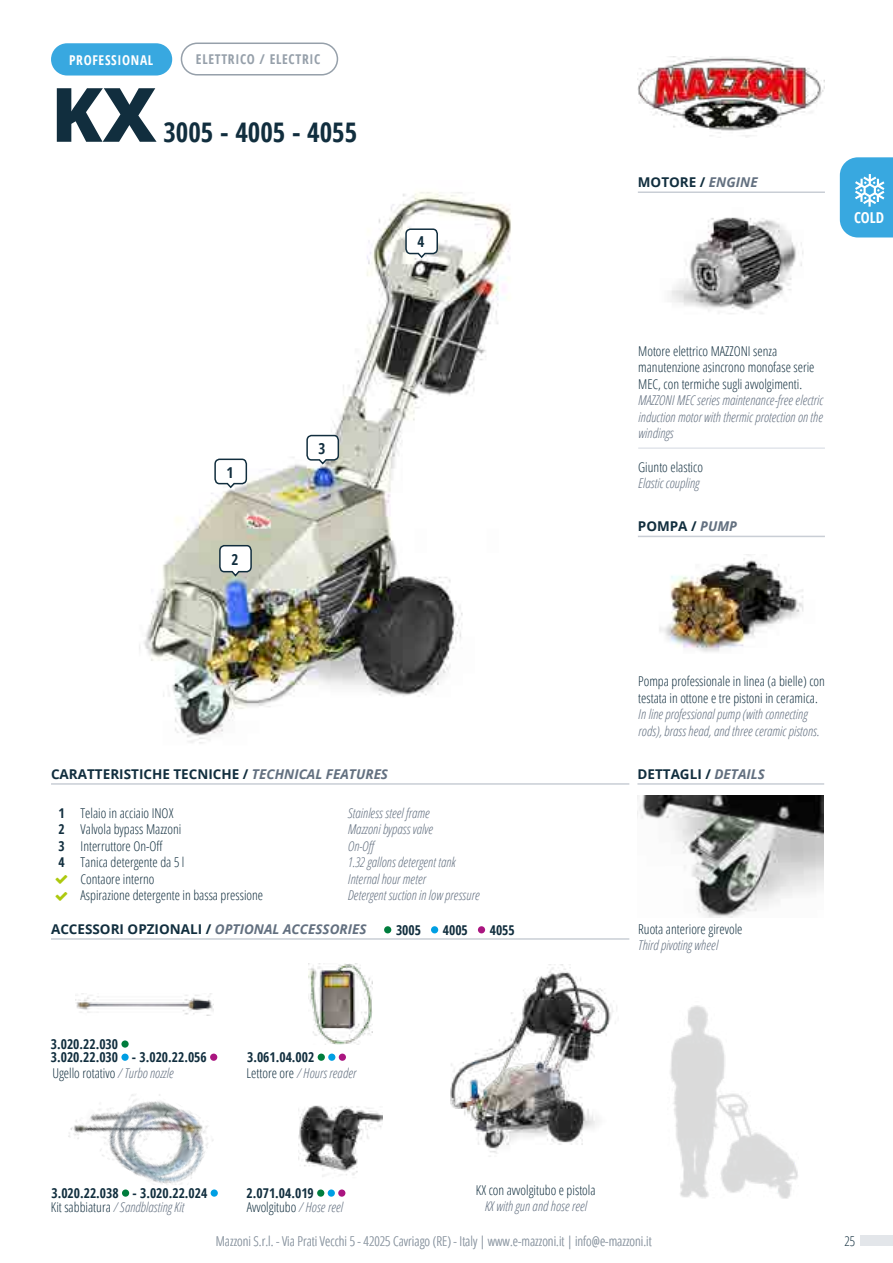
<style>
.page{position:relative;width:893px;height:1263px;background:#fff}
.page>*{position:absolute;margin:0;border:0;box-sizing:border-box;transform-origin:0 0}
.t1{font:800 75px "Open Sans";color:#112e3e}
.t2{font:700 condensed 27px "Open Sans";color:#112e3e}
.t3{font:700 condensed 15px "Open Sans";color:#112e3e}
.t4{font:700 condensed 15px "Open Sans";color:#fff}
.t5{font:300 condensed 13.5px/16.5px "Open Sans";color:#112e3e}
.t6{font:italic 300 condensed 13.5px/16.5px "Open Sans";color:#637080}
.t7{font:700 13.5px "Open Sans";color:#112e3e}
.t8{font:700 condensed 13.5px "Open Sans";color:#112e3e}
.t9{font:300 condensed 13.5px "Open Sans";color:#96a0aa}
.t10{font:700 condensed 13.5px "Open Sans";letter-spacing:.05em;color:#96a0aa}
.t11{font:700 condensed 13.5px "Open Sans";letter-spacing:.05em;color:#fff}
.s1{font-style:italic;color:#637080}
.s2{font-weight:700}
.s3{font-style:normal;color:#112e3e}
</style>
<div class="page">
<hr style="left:51px;top:783px;width:578px;height:2px;background:#c9ced5">
<img style="left:68px;top:1094px;width:145px;height:91px">
<img style="left:75px;top:993px;width:139px;height:22px">
<div style="left:122px;top:1189px;width:7px;height:8px;background:#007d3d;border-radius:50%"></div>
<div style="left:211px;top:1189px;width:7px;height:8px;background:#009fe3;border-radius:50%"></div>
<div style="left:121px;top:1053px;width:8px;height:8px;background:#009fe3;border-radius:50%"></div>
<div style="left:210px;top:1053px;width:7px;height:8px;background:#aa1580;border-radius:50%"></div>
<div style="left:121px;top:1040px;width:8px;height:8px;background:#007d3d;border-radius:50%"></div>
<img style="left:308px;top:964px;width:64px;height:80px">
<img style="left:298px;top:1105px;width:85px;height:72px">
<div style="left:317px;top:1189px;width:7px;height:8px;background:#007d3d;border-radius:50%"></div>
<div style="left:328px;top:1189px;width:7px;height:8px;background:#009fe3;border-radius:50%"></div>
<div style="left:338px;top:1189px;width:7px;height:8px;background:#aa1580;border-radius:50%"></div>
<div style="left:318px;top:1053px;width:7px;height:8px;background:#007d3d;border-radius:50%"></div>
<div style="left:328px;top:1053px;width:7px;height:8px;background:#009fe3;border-radius:50%"></div>
<div style="left:339px;top:1053px;width:7px;height:8px;background:#aa1580;border-radius:50%"></div>
<hr style="left:51px;top:938px;width:578px;height:2px;background:#c9ced5">
<div style="left:384px;top:926px;width:7px;height:7px;background:#007d3d;border-radius:50%"></div>
<div style="left:431px;top:926px;width:7px;height:7px;background:#009fe3;border-radius:50%"></div>
<div style="left:478px;top:926px;width:7px;height:7px;background:#aa1580;border-radius:50%"></div>
<img style="left:450px;top:965px;width:167px;height:192px">
<img style="left:671px;top:217px;width:132px;height:97px">
<hr style="left:638px;top:536px;width:187px;height:1px;background:#c9ced5">
<hr style="left:637px;top:783px;width:187px;height:2px;background:#c9ced5">
<hr style="left:638px;top:191px;width:187px;height:2px;background:#c9ced5">
<hr style="left:638px;top:447px;width:187px;height:2px;background:#e2e5eb">
<img style="left:638px;top:795px;width:186px;height:122px">
<img style="left:659px;top:554px;width:145px;height:98px">
<img style="left:670px;top:1005px;width:128px;height:194px">
<img style="left:139px;top:192px;width:372px;height:552px">
<svg style="left:214px;top:458px;width:34px;height:31px"></svg>
<svg style="left:306px;top:434px;width:34px;height:32px"></svg>
<svg style="left:405px;top:228px;width:34px;height:31px"></svg>
<svg style="left:218px;top:544px;width:35px;height:34px"></svg>
<svg style="left:840px;top:157px;width:53px;height:80px;background:#50b2e3"></svg>
<img style="left:638px;top:56px;width:187px;height:82px">
<div style="left:51px;top:43px;width:121px;height:33px;background:#38a8e0;border-radius:16px"></div>
<div style="left:181px;top:43px;width:157px;height:33px;border:2px solid #96a0aa;border-radius:16px"></div>
<div style="left:859px;top:1235px;width:34px;height:10px;background:#e3e6ea"></div>
<p class="t11" style="left:69px;top:50px;width:86px">PROFESSIONAL</p>
<p class="t10" style="left:196px;top:50px;width:126px">ELETTRICO / ELECTRIC</p>
<h1 class="t1" style="left:51px;top:57px;width:107px">KX</h1>
<h2 class="t2" style="left:163px;top:113px;width:195px">3005 - 4005 - 4055</h2>
<p class="t3" style="left:418px;top:231px;width:8px">4</p>
<p class="t3" style="left:227px;top:462px;width:8px">1</p>
<p class="t3" style="left:231px;top:549px;width:8px">2</p>
<p class="t3" style="left:319px;top:438px;width:8px">3</p>
<p class="t7" style="left:638px;top:173px;width:121px">MOTORE / <span class="s1">ENGINE</span></p>
<p class="t4" style="left:854px;top:207px;width:32px">COLD</p>
<p class="t5" style="left:638px;top:342px;width:178px">Motore elettrico MAZZONI senza manutenzione asincrono monofase serie<br>MEC, con termiche sugli avvolgimenti.</p>
<p class="t6" style="left:638px;top:392px;width:186px;text-align:justify">MAZZONI MEC series maintenance-free electric induction motor with thermic protection on the windings</p>
<p class="t5" style="left:638px;top:458px;width:66px">Giunto elastico</p>
<p class="t6" style="left:638px;top:475px;width:62px">Elastic coupling</p>
<p class="t7" style="left:638px;top:517px;width:101px">POMPA / <span class="s1">PUMP</span></p>
<p class="t7" style="left:51px;top:764px;width:339px">CARATTERISTICHE TECNICHE / <span class="s1">TECHNICAL FEATURES</span></p>
<p class="t5" style="left:58px;top:804px;width:116px"><span class="s2">1</span> Telaio in acciaio INOX</p>
<p class="t6" style="left:348px;top:804px;width:83px">Stainless steel frame</p>
<p class="t5" style="left:58px;top:821px;width:124px"><span class="s2">2</span> Valvola bypass Mazzoni</p>
<p class="t6" style="left:348px;top:821px;width:87px">Mazzoni bypass valve</p>
<p class="t5" style="left:58px;top:837px;width:106px"><span class="s2">3</span> Interruttore On-Off</p>
<p class="t6" style="left:348px;top:837px;width:31px">On-Off</p>
<p class="t5" style="left:58px;top:854px;width:128px"><span class="s2">4</span> Tanica detergente da 5 l</p>
<p class="t6" style="left:348px;top:854px;width:109px">1.32 gallons detergent tank</p>
<p class="t5" style="left:81px;top:870px;width:75px">Contaore interno</p>
<p class="t6" style="left:348px;top:870px;width:80px">Internal hour meter</p>
<p class="t5" style="left:81px;top:887px;width:184px">Aspirazione detergente in bassa pressione</p>
<p class="t6" style="left:348px;top:887px;width:133px">Detergent suction in low pressure</p>
<p class="t7" style="left:51px;top:919px;width:317px">ACCESSORI OPZIONALI / <span class="s1">OPTIONAL ACCESSORIES</span></p>
<p class="t8" style="left:396px;top:920px;width:27px">3005</p>
<p class="t8" style="left:443px;top:920px;width:27px">4005</p>
<p class="t8" style="left:490px;top:920px;width:27px">4055</p>
<p class="t8" style="left:51px;top:1035px;width:69px">3.020.22.030</p>
<p class="t8" style="left:51px;top:1048px;width:157px">3.020.22.030 - 3.020.22.056</p>
<p class="t5" style="left:52px;top:1064px;width:123px">Ugello rotativo <span class="s1">/ Turbo nozzle</span></p>
<p class="t8" style="left:247px;top:1048px;width:69px">3.061.04.002</p>
<p class="t6" style="left:247px;top:1064px;width:111px"><span class="s3">Lettore ore</span> / Hours reader</p>
<p class="t5" style="left:638px;top:673px;width:188px">Pompa professionale in linea (a bielle) con testata in ottone e tre pistoni in ceramica.</p>
<p class="t6" style="left:638px;top:706px;width:183px">In line professional pump (with connecting rods), brass head, and three ceramic pistons.</p>
<p class="t7" style="left:637px;top:764px;width:129px">DETTAGLI / <span class="s1">DETAILS</span></p>
<p class="t5" style="left:638px;top:920px;width:106px">Ruota anteriore girevole</p>
<p class="t6" style="left:638px;top:936px;width:81px">Third pivoting wheel</p>
<p class="t8" style="left:51px;top:1184px;width:157px">3.020.22.038 - 3.020.22.024</p>
<p class="t6" style="left:51px;top:1198px;width:135px"><span class="s3">Kit sabbiatura</span> / Sandblasting Kit</p>
<p class="t8" style="left:247px;top:1184px;width:69px">2.071.04.019</p>
<p class="t5" style="left:247px;top:1198px;width:98px">Avvolgitubo <span class="s1">/ Hose reel</span></p>
<p class="t5" style="left:476px;top:1181px;width:121px">KX con avvolgitubo e pistola</p>
<p class="t6" style="left:485px;top:1198px;width:104px">KX with gun and hose reel</p>
<p class="t9" style="left:216px;top:1231px;width:437px">Mazzoni S.r.l. - Via Prati Vecchi 5 - 42025 Cavriago (RE) - Italy | www.e-mazzoni.it | info@e-mazzoni.it</p>
<p class="t5" style="left:844px;top:1232px;width:12px">25</p>
</div>
